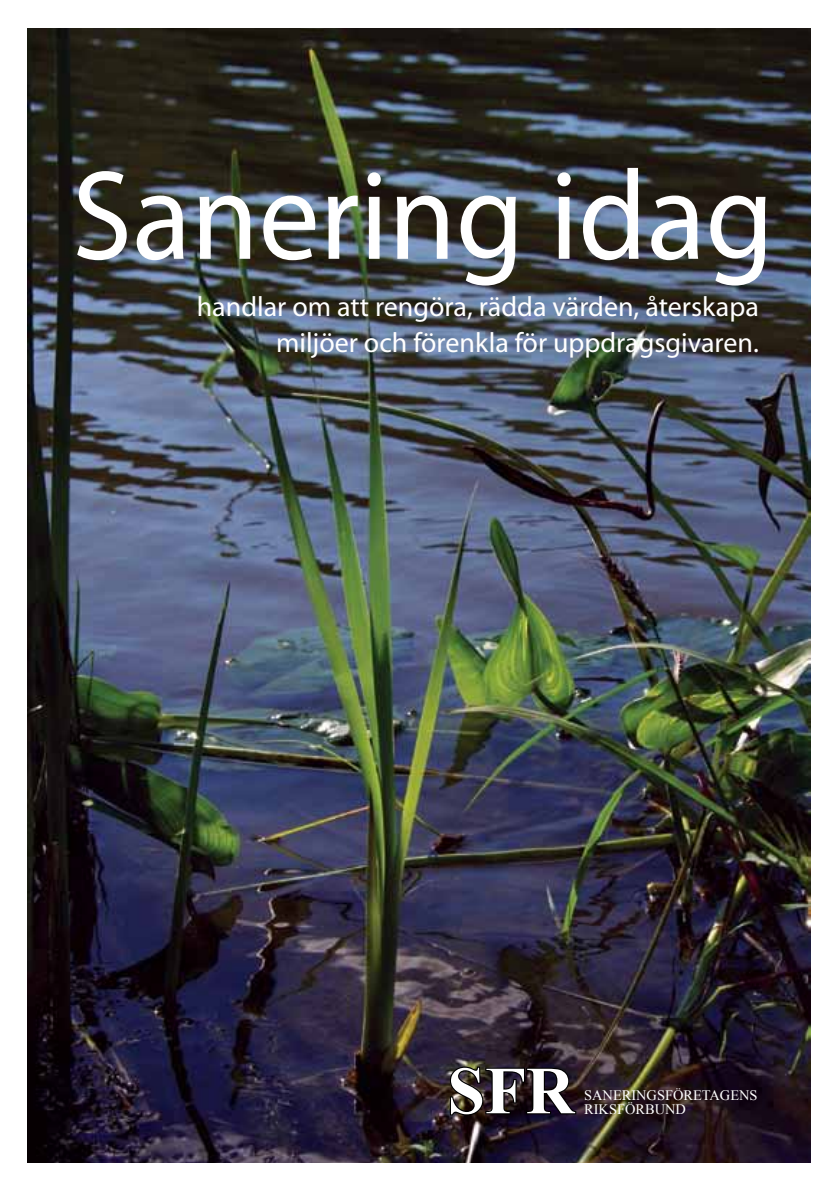
<style>
.page{position:relative;width:840px;height:1191px;background:#fff}
.page>*{position:absolute;margin:0;border:0;box-sizing:border-box;transform-origin:0 0}
.t1{font:128px "Myriad Pro";color:#fff;scale:.95 1}
.t2{font:28px/36px "Myriad Pro";color:#fff;text-align:right}
.t3{font:14.4px/14.4px "Times New Roman";color:#fff}
</style>
<div class="page">
<img style="left:27px;top:28px;width:782px;height:1134px">
<svg style="left:449px;top:1066px;width:127px;height:49px"></svg>
<h1 class="t1" style="left:72px;top:137px;width:739px">Sanering idag</h1>
<p class="t2" style="left:197px;top:288px;width:563px">handlar om att rengöra, rädda värden, återskapa miljöer och förenkla för uppdragsgivaren.</p>
<p class="t3" style="left:584px;top:1087px;width:175px">SANERINGSFÖRETAGENS<br>RIKSFÖRBUND</p>
</div>
